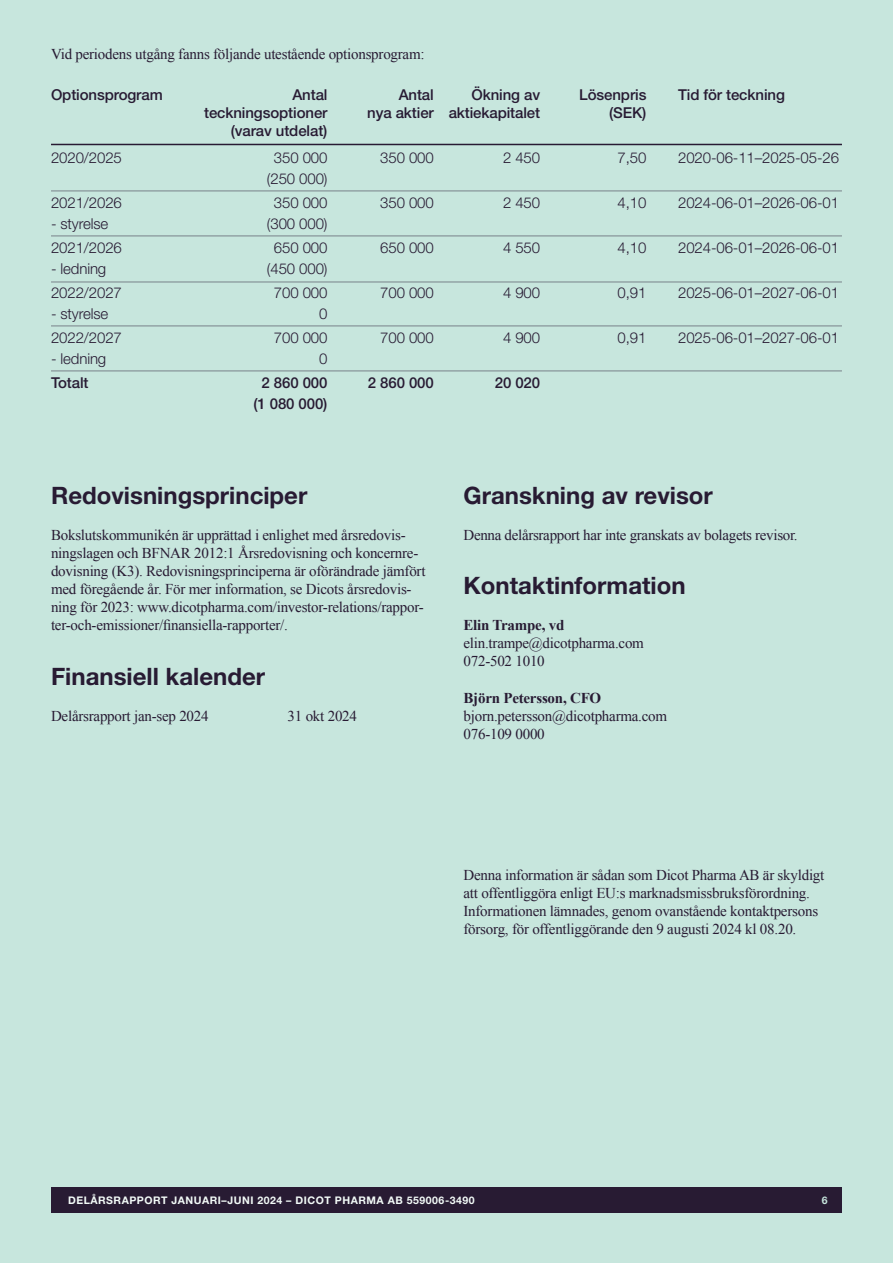
<style>
.page{position:relative;width:893px;height:1263px;background:#c7e6dd}
.page>*{position:absolute;margin:0;border:0;box-sizing:border-box;transform-origin:0 0}
.t1{font:700 24px "Helvetica Neue LT Std";color:#281b33}
.t2{font:15px/18px "Times New Roman";letter-spacing:-.015em;color:#281b33}
.t3{font:300 15px "Helvetica Neue LT Std";letter-spacing:-.005em;color:#281b33}
.t4{font:500 15px "Helvetica Neue LT Std";letter-spacing:-.005em;color:#281b33}
.t5{font:700 15px "Times New Roman";letter-spacing:-.015em;color:#281b33}
.t6{font:700 10.5px "Helvetica Neue LT Std";letter-spacing:.05em;color:#f2faf7}
.t7{font:700 10.5px "Helvetica Neue LT Std";color:#c7e6dd}
</style>
<div class="page">
<hr style="left:51px;top:191px;width:791px;height:1px;background:#281b33">
<hr style="left:51px;top:236px;width:791px;height:1px;background:#281b33">
<hr style="left:51px;top:282px;width:791px;height:1px;background:#281b33">
<hr style="left:51px;top:326px;width:791px;height:1px;background:#281b33">
<hr style="left:51px;top:371px;width:791px;height:1px;background:#281b33">
<hr style="left:51px;top:144px;width:791px;height:1px;background:#281b33">
<div style="left:51px;top:1187px;width:791px;height:26px;background:#281b33"></div>
<p class="t2" style="left:51px;top:45px;width:375px">Vid periodens utgång fanns följande utestående optionsprogram:</p>
<p class="t4" style="left:51px;top:86px;width:113px">Optionsprogram</p>
<p class="t4" style="left:292px;top:86px;width:37px">Antal</p>
<p class="t4" style="left:399px;top:86px;width:37px">Antal</p>
<p class="t4" style="left:471px;top:86px;width:70px">Ökning av</p>
<p class="t4" style="left:579px;top:86px;width:69px">Lösenpris</p>
<p class="t4" style="left:678px;top:86px;width:108px">Tid för teckning</p>
<p class="t4" style="left:204px;top:104px;width:125px">teckningsoptioner</p>
<p class="t4" style="left:367px;top:104px;width:174px">nya aktier aktiekapitalet</p>
<p class="t4" style="left:609px;top:104px;width:39px">(SEK)</p>
<p class="t4" style="left:231px;top:122px;width:98px">(varav utdelat)</p>
<p class="t3" style="left:51px;top:148px;width:72px">2020/2025</p>
<p class="t3" style="left:274px;top:148px;width:55px">350 000</p>
<p class="t3" style="left:380px;top:148px;width:55px">350 000</p>
<p class="t3" style="left:503px;top:148px;width:39px">2 450</p>
<p class="t3" style="left:618px;top:148px;width:30px">7,50</p>
<p class="t3" style="left:678px;top:148px;width:163px">2020-06-11–2025-05-26</p>
<p class="t3" style="left:267px;top:169px;width:62px">(250 000)</p>
<p class="t3" style="left:51px;top:193px;width:72px">2021/2026</p>
<p class="t3" style="left:274px;top:193px;width:55px">350 000</p>
<p class="t3" style="left:380px;top:193px;width:55px">350 000</p>
<p class="t3" style="left:503px;top:193px;width:39px">2 450</p>
<p class="t3" style="left:618px;top:193px;width:30px">4,10</p>
<p class="t3" style="left:678px;top:193px;width:163px">2024-06-01–2026-06-01</p>
<p class="t3" style="left:51px;top:214px;width:59px">- styrelse</p>
<p class="t3" style="left:267px;top:214px;width:62px">(300 000)</p>
<p class="t3" style="left:51px;top:238px;width:72px">2021/2026</p>
<p class="t3" style="left:274px;top:238px;width:55px">650 000</p>
<p class="t3" style="left:380px;top:238px;width:55px">650 000</p>
<p class="t3" style="left:503px;top:238px;width:39px">4 550</p>
<p class="t3" style="left:618px;top:238px;width:30px">4,10</p>
<p class="t3" style="left:678px;top:238px;width:163px">2024-06-01–2026-06-01</p>
<p class="t3" style="left:51px;top:259px;width:57px">- ledning</p>
<p class="t3" style="left:267px;top:259px;width:62px">(450 000)</p>
<p class="t3" style="left:51px;top:283px;width:72px">2022/2027</p>
<p class="t3" style="left:274px;top:283px;width:55px">700 000</p>
<p class="t3" style="left:380px;top:283px;width:55px">700 000</p>
<p class="t3" style="left:503px;top:283px;width:39px">4 900</p>
<p class="t3" style="left:618px;top:283px;width:30px">0,91</p>
<p class="t3" style="left:678px;top:283px;width:163px">2025-06-01–2027-06-01</p>
<p class="t3" style="left:51px;top:304px;width:59px">- styrelse</p>
<p class="t3" style="left:319px;top:304px;width:10px">0</p>
<p class="t3" style="left:51px;top:328px;width:72px">2022/2027</p>
<p class="t3" style="left:274px;top:328px;width:55px">700 000</p>
<p class="t3" style="left:380px;top:328px;width:55px">700 000</p>
<p class="t3" style="left:503px;top:328px;width:39px">4 900</p>
<p class="t3" style="left:618px;top:328px;width:30px">0,91</p>
<p class="t3" style="left:678px;top:328px;width:163px">2025-06-01–2027-06-01</p>
<p class="t3" style="left:51px;top:349px;width:57px">- ledning</p>
<p class="t3" style="left:319px;top:349px;width:10px">0</p>
<p class="t4" style="left:51px;top:374px;width:39px">Totalt</p>
<p class="t4" style="left:262px;top:374px;width:67px">2 860 000</p>
<p class="t4" style="left:368px;top:374px;width:67px">2 860 000</p>
<p class="t4" style="left:495px;top:374px;width:47px">20 020</p>
<p class="t4" style="left:253px;top:395px;width:76px">(1 080 000)</p>
<p class="t1" style="left:51px;top:481px;width:258px">Redovisningsprinciper</p>
<p class="t2" style="left:51px;top:526px;width:376px">Bokslutskommunikén är upprättad i enlighet med årsredovis&shy;ningslagen och BFNAR 2012:1 Årsredovisning och koncernre&shy;dovisning (K3). Redovisningsprinciperna är oförändrade jämfört med föregående år. För mer information, se Dicots årsredovis&shy;ning för 2023: www.dicotpharma.com/investor-relations/rappor&shy;ter-och-emissioner/finansiella-rapporter/.</p>
<p class="t1" style="left:51px;top:661px;width:216px">Finansiell kalender</p>
<p class="t2" style="left:51px;top:706px;width:159px">Delårsrapport jan-sep 2024</p>
<p class="t2" style="left:288px;top:706px;width:71px">31 okt 2024</p>
<p class="t1" style="left:463px;top:481px;width:251px">Granskning av revisor</p>
<p class="t2" style="left:463px;top:526px;width:336px">Denna delårsrapport har inte granskats av bolagets revisor.</p>
<p class="t1" style="left:463px;top:571px;width:224px">Kontaktinformation</p>
<p class="t5" style="left:463px;top:615px;width:102px">Elin Trampe, vd</p>
<p class="t2" style="left:463px;top:634px;width:182px">elin.trampe@dicotpharma.com</p>
<p class="t2" style="left:463px;top:652px;width:83px">072-502 1010</p>
<p class="t5" style="left:463px;top:687px;width:139px">Björn Petersson, CFO</p>
<p class="t2" style="left:463px;top:706px;width:205px">bjorn.petersson@dicotpharma.com</p>
<p class="t2" style="left:463px;top:724px;width:83px">076-109 0000</p>
<p class="t2" style="left:463px;top:865px;width:362px">Denna information är sådan som Dicot Pharma AB är skyldigt</p>
<p class="t2" style="left:463px;top:883px;width:348px">att offentliggöra enligt EU:s marknadsmissbruksförordning.</p>
<p class="t2" style="left:463px;top:901px;width:356px">Informationen lämnades, genom ovanstående kontaktpersons försorg, för offentliggörande den 9 augusti 2024 kl 08.20.</p>
<p class="t6" style="left:68px;top:1193px;width:408px">DELÅRSRAPPORT JANUARI–JUNI 2024 – DICOT PHARMA AB 559006-3490</p>
<p class="t7" style="left:822px;top:1193px;width:7px">6</p>
</div>
